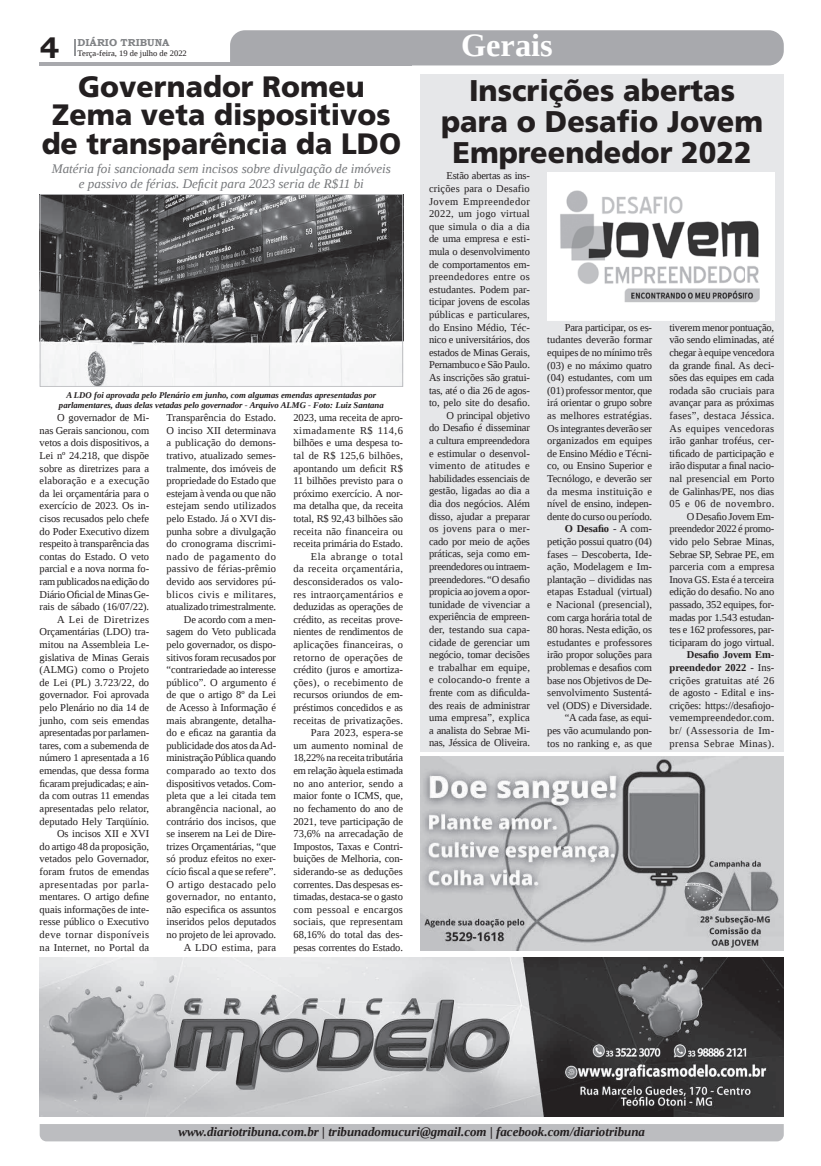
<style>
.page{position:relative;width:821px;height:1166px;background:#fff}
.page>*{position:absolute;margin:0;border:0;box-sizing:border-box;transform-origin:0 0}
.t1{font:700 32.38px "Liberation Serif";color:#fff}
.t2{font:900 29.93px/30.9px "Frutiger LT Std";color:#231f20;text-align:center;scale:.96 1}
.t3{font:900 29.49px/28.7px "Frutiger LT Std";color:#231f20;text-align:center;scale:.96 1}
.t4{font:700 29.31px "Bookman Old Style";color:#231f20}
.t5{font:italic 13.12px/14.9px "Liberation Serif";color:#76787b;text-align:center}
.t6{font:italic 700 12.95px "Liberation Serif";color:#231f20}
.t7{font:10.5px/12.6px "Liberation Serif";letter-spacing:-.01em;color:#231f20;text-align:right}
.t8{font:700 10.06px "Bookman Old Style";color:#808285}
.t9{font:italic 700 8.75px/9.6px "Liberation Serif";color:#231f20;text-align:center}
.t10{font:8.4px "Liberation Serif";color:#231f20}
.s1{font-weight:700}
</style>
<div class="page">
<svg style="left:74px;top:39px;width:2px;height:17px"></svg>
<hr style="left:40px;top:62px;width:372px;height:3px;background:#a8a9ad">
<div style="left:230px;top:30px;width:554px;height:35px;background:#a8a9ad"></div>
<div style="left:40px;top:1124px;width:744px;height:17px;background:#bcbdc0"></div>
<img style="left:40px;top:957px;width:744px;height:159px">
<div style="left:420px;top:74px;width:364px;height:678px;background:#e6e7e9"></div>
<svg style="left:40px;top:194px;width:363px;height:193px"></svg>
<img style="left:547px;top:172px;width:227px;height:148px">
<img style="left:420px;top:757px;width:364px;height:193px">
<h3 class="t4" style="left:40px;top:27px;width:21px">4</h3>
<p class="t8" style="left:78px;top:35px;width:93px">DIÁRIO TRIBUNA</p>
<p class="t10" style="left:78px;top:48px;width:111px">Terça-feira, 19 de julho de 2022</p>
<h3 class="t3" style="left:42px;top:72px;width:376px">Governador Romeu<br>Zema veta dispositivos de transparência da LDO</h3>
<p class="t5" style="left:52px;top:161px;width:341px">Matéria foi sancionada sem incisos sobre divulgação de imóveis e passivo de férias. Deficit para 2023 seria de R$11 bi</p>
<p class="t9" style="left:59px;top:390px;width:326px">A LDO foi aprovada pelo Plenário em junho, com algumas emendas apresentadas por parlamentares, duas delas vetadas pelo governador - Arquivo ALMG - Foto: Luiz Santana</p>
<p class="t7" style="left:40px;top:411px;width:111px">O governador de Mi-<br>nas Gerais sancionou, com vetos a dois dispositivos, a<br>Lei nº 24.218, que dispõe sobre as diretrizes para a elaboração e a execução da lei orçamentária para o exercício de 2023. Os in&shy;cisos recusados pelo chefe do Poder Executivo dizem respeito à transparência das contas do Estado. O veto parcial e a nova norma fo&shy;ram publicados na edição do<br>Diário Oficial de Minas Ge&shy;rais de sábado (16/07/22).<br>A Lei de Diretrizes<br>Orçamentárias (LDO) tra&shy;mitou na Assembleia Le&shy;gislativa de Minas Gerais (ALMG) como o Projeto de Lei (PL) 3.723/22, do governador. Foi aprovada pelo Plenário no dia 14 de junho, com seis emendas apresentadas por parlamen&shy;tares, com a subemenda de número 1 apresentada a 16 emendas, que dessa forma ficaram prejudicadas; e ain&shy;da com outras 11 emendas apresentadas pelo relator, deputado Hely Tarqüínio.<br>Os incisos XII e XVI<br>do artigo 48 da proposição, vetados pelo Governador, foram frutos de emendas apresentadas por parla&shy;mentares. O artigo define quais informações de inte&shy;resse público o Executivo deve tornar disponíveis na Internet, no Portal da</p>
<p class="t7" style="left:167px;top:411px;width:111px">Transparência do Estado.<br>O inciso XII determinava a publicação do demons&shy;trativo, atualizado semes&shy;tralmente, dos imóveis de propriedade do Estado que estejam à venda ou que não estejam sendo utilizados pelo Estado. Já o XVI dis&shy;punha sobre a divulgação do cronograma discrimi&shy;nado de pagamento do passivo de férias-prêmio devido aos servidores pú&shy;blicos civis e militares, atualizado trimestralmente.<br>De acordo com a men&shy;sagem do Veto publicada pelo governador, os dispo&shy;sitivos foram recusados por “contrariedade ao interesse público”. O argumento é de que o artigo 8º da Lei de Acesso à Informação é mais abrangente, detalha&shy;do e eficaz na garantia da publicidade dos atos da Ad&shy;ministração Pública quando comparado ao texto dos dispositivos vetados. Com&shy;pleta que a lei citada tem abrangência nacional, ao contrário dos incisos, que se inserem na Lei de Dire&shy;trizes Orçamentárias, “que só produz efeitos no exer&shy;cício fiscal a que se refere”.<br>O artigo destacado pelo governador, no entanto, não especifica os assuntos inseridos pelos deputados no projeto de lei aprovado.<br>A LDO estima, para</p>
<p class="t7" style="left:293px;top:411px;width:111px">2023, uma receita de apro&shy;ximadamente R$ 114,6 bilhões e uma despesa to&shy;tal de R$ 125,6 bilhões, apontando um deficit R$<br>11 bilhões previsto para o próximo exercício. A nor&shy;ma detalha que, da receita total, R$ 92,43 bilhões são receita não financeira ou receita primária do Estado.<br>Ela abrange o total<br>da receita orçamentária, desconsiderados os valo&shy;res intraorçamentários e deduzidas as operações de crédito, as receitas prove&shy;nientes de rendimentos de aplicações financeiras, o retorno de operações de crédito (juros e amortiza&shy;ções), o recebimento de recursos oriundos de em&shy;préstimos concedidos e as receitas de privatizações.<br>Para 2023, espera-se<br>um aumento nominal de<br>18,22% na receita tributária em relação àquela estimada no ano anterior, sendo a maior fonte o ICMS, que, no fechamento do ano de<br>2021, teve participação de<br>73,6% na arrecadação de<br>Impostos, Taxas e Contri&shy;buições de Melhoria, con&shy;siderando-se as deduções correntes. Das despesas es&shy;timadas, destaca-se o gasto com pessoal e encargos sociais, que representam<br>68,16% do total das des&shy;pesas correntes do Estado.</p>
<h1 class="t1" style="left:461px;top:24px;width:93px">Gerais</h1>
<h2 class="t2" style="left:441px;top:75px;width:337px">Inscrições abertas para o Desafio Jovem<br>Empreendedor 2022</h2>
<p class="t7" style="left:429px;top:169px;width:102px">Estão abertas as ins&shy;crições para o Desafio<br>Jovem Empreendedor<br>2022, um jogo virtual que simula o dia a dia de uma empresa e esti&shy;mula o desenvolvimento de comportamentos em&shy;preendedores entre os estudantes. Podem par&shy;ticipar jovens de escolas públicas e particulares, do Ensino Médio, Téc&shy;nico e universitários, dos estados de Minas Gerais,<br>Pernambuco e São Paulo.<br>As inscrições são gratui&shy;tas, até o dia 26 de agos&shy;to, pelo site do desafio.<br>O principal objetivo<br>do Desafio é disseminar a cultura empreendedora e estimular o desenvol&shy;vimento de atitudes e habilidades essenciais de gestão, ligadas ao dia a dia dos negócios. Além disso, ajudar a preparar os jovens para o mer&shy;cado por meio de ações práticas, seja como em&shy;preendedores ou intraem&shy;preendedores. “O desafio propicia ao jovem a opor&shy;tunidade de vivenciar a experiência de empreen&shy;der, testando sua capa&shy;cidade de gerenciar um negócio, tomar decisões e trabalhar em equipe, e colocando-o frente a frente com as dificulda&shy;des reais de administrar uma empresa”, explica a analista do Sebrae Mi&shy;nas, Jéssica de Oliveira.</p>
<p class="t7" style="left:547px;top:321px;width:106px">Para participar, os es&shy;tudantes deverão formar equipes de no mínimo três (03) e no máximo quatro (04) estudantes, com um (01) professor mentor, que irá orientar o grupo sobre as melhores estratégias.<br>Os integrantes deverão ser organizados em equipes de Ensino Médio e Técni&shy;co, ou Ensino Superior e<br>Tecnólogo, e deverão ser da mesma instituição e nível de ensino, indepen&shy;dente do curso ou período.<br><span class="s1">O Desafio</span> - A com&shy;petição possui quatro (04) fases – Descoberta, Ide&shy;ação, Modelagem e Im&shy;plantação – divididas nas etapas Estadual (virtual) e Nacional (presencial), com carga horária total de<br>80 horas. Nesta edição, os estudantes e professores irão propor soluções para problemas e desafios com base nos Objetivos de De&shy;senvolvimento Sustentá&shy;vel (ODS) e Diversidade. “A cada fase, as equi-<br>pes vão acumulando pon&shy;tos no ranking e, as que</p>
<p class="t7" style="left:669px;top:321px;width:106px">tiverem menor pontuação, vão sendo eliminadas, até chegar à equipe vencedora da grande final. As deci&shy;sões das equipes em cada rodada são cruciais para avançar para as próximas fases”, destaca Jéssica.<br>As equipes vencedoras irão ganhar troféus, cer&shy;tificado de participação e irão disputar a final nacio&shy;nal presencial em Porto de Galinhas/PE, nos dias<br>05 e 06 de novembro.<br>O Desafio Jovem Em&shy;preendedor 2022 é promo&shy;vido pelo Sebrae Minas,<br>Sebrae SP, Sebrae PE, em parceria com a empresa<br>Inova GS. Esta é a terceira edição do desafio. No ano passado, 352 equipes, for&shy;madas por 1.543 estudan&shy;tes e 162 professores, par&shy;ticiparam do jogo virtual.</p>
<p class="t7" style="left:669px;top:648px;width:106px;text-align:justify;text-indent:17px"><span class="s1">Desafio Jovem Em&shy;preendedor 2022</span> - Ins&shy;crições gratuitas até 26 de agosto - Edital e ins&shy;crições: https://desafiojo&shy;vemempreendedor.com. br/ (Assessoria de Im&shy;prensa Sebrae Minas).</p>
<p class="t6" style="left:178px;top:1123px;width:468px">www.diariotribuna.com.br | tribunadomucuri@gmail.com | facebook.com/diariotribuna</p>
</div>
